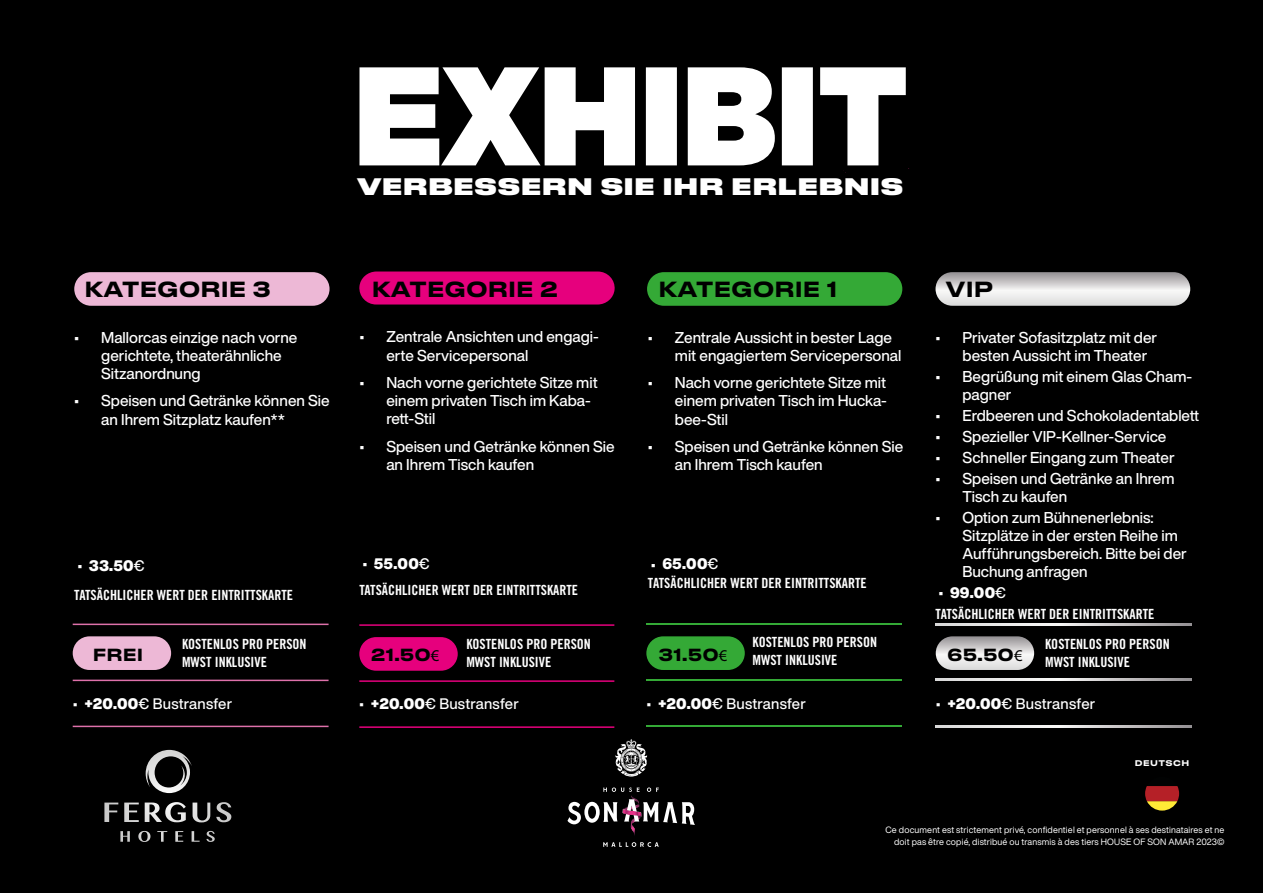
<style>
.page{position:relative;width:1263px;height:893px;background:#000}
.page>*{position:absolute;margin:0;border:0;box-sizing:border-box;transform-origin:0 0}
.t1{font:22.5px "Druk Text Wide Super";letter-spacing:.01em;color:#fff}
.t2{font:500 20.55px "Druk Text Wide";color:#000}
.t3{font:500 16.5px "Druk Text Wide";color:#000}
.t4{font:500 15.45px/18.3px "Helvetica Now Display";color:#fff}
.t5{font:500 15px "Helvetica Now Display";letter-spacing:.02em;color:#fff}
.t6{font:900 15px "Helvetica Now Display";letter-spacing:.02em;color:#fff}
.t7{font:13.95px/18.3px "Trade Gothic LT Std Bd Cn 20";color:#fff}
.t8{font:9px/12px "Helvetica Now Display";letter-spacing:.02em;color:#fff;text-align:right}
.t9{font:500 7.8px "Druk Text Wide";letter-spacing:.05em;color:#fff}
.s1{font-weight:500;font-size:15.45px}
.s2{font-weight:500}
.s3{font-weight:900}
.s4{font-family:"Myriad Pro";font-weight:400}
</style>
<div class="page">
<svg style="left:359px;top:67px;width:547px;height:98px;fill:#fff"></svg>
<svg style="left:567px;top:787px;width:128px;height:60px"></svg>
<svg style="left:615px;top:739px;width:32px;height:37px"></svg>
<svg style="left:146px;top:750px;width:85px;height:72px"></svg>
<div style="left:73px;top:636px;width:98px;height:34px;background:#edb8d6;border-radius:17px"></div>
<hr style="left:73px;top:726px;width:256px;height:1px;background:#de71aa">
<hr style="left:73px;top:624px;width:256px;height:1px;background:#de71aa">
<hr style="left:73px;top:680px;width:256px;height:1px;background:#de71aa">
<div style="left:359px;top:637px;width:99px;height:34px;background:#e6007d;border-radius:17px"></div>
<hr style="left:359px;top:726px;width:255px;height:2px;background:#e6007d">
<hr style="left:359px;top:624px;width:255px;height:2px;background:#e6007d">
<hr style="left:359px;top:680px;width:255px;height:2px;background:#e6007d">
<div style="left:646px;top:636px;width:99px;height:34px;background:#34a936;border-radius:17px"></div>
<hr style="left:646px;top:726px;width:256px;height:1px;background:#34a936">
<hr style="left:646px;top:624px;width:256px;height:1px;background:#34a936">
<hr style="left:646px;top:680px;width:256px;height:1px;background:#34a936">
<div style="left:647px;top:272px;width:255px;height:34px;background:#34a936;border-radius:17px"></div>
<svg style="left:936px;top:636px;width:98px;height:34px;background:#d3d2d2"></svg>
<svg style="left:936px;top:726px;width:255px;height:1px"></svg>
<svg style="left:936px;top:679px;width:255px;height:1px"></svg>
<svg style="left:936px;top:624px;width:255px;height:1px"></svg>
<svg style="left:935px;top:272px;width:255px;height:34px;background:#d2d1d1"></svg>
<div style="left:359px;top:272px;width:256px;height:33px;background:#e6007d"></div>
<div style="left:74px;top:272px;width:256px;height:34px;background:#edb8d6;border-radius:17px"></div>
<svg style="left:1145px;top:786px;width:34px;height:25px"></svg>
<h1 class="t1" style="left:357px;top:167px;width:548px">VERBESSERN SIE IHR ERLEBNIS</h1>
<h2 class="t2" style="left:84px;top:272px;width:188px">KATEGORIE 3</h2>
<p class="t4" style="left:101px;top:328px;width:198px;text-indent:-27px">• Mallorcas einzige nach vorne gerichtete, theaterähnliche<br>Sitzanordnung</p>
<p class="t4" style="left:101px;top:392px;width:230px;text-indent:-27px">• Speisen und Getränke können Sie an Ihrem Sitzplatz kaufen**</p>
<h2 class="t2" style="left:372px;top:272px;width:188px">KATEGORIE 2</h2>
<p class="t4" style="left:386px;top:328px;width:214px;text-indent:-27px">• Zentrale Ansichten und engagi&shy;erte Servicepersonal</p>
<p class="t4" style="left:386px;top:373px;width:213px;text-indent:-27px">• Nach vorne gerichtete Sitze mit einem privaten Tisch im Kaba&shy;rett-Stil</p>
<p class="t4" style="left:386px;top:437px;width:230px;text-indent:-27px">• Speisen und Getränke können Sie an Ihrem Tisch kaufen</p>
<p class="t6" style="left:77px;top:556px;width:69px"><span class="s1">•</span> 33.50<span class="s2">€</span></p>
<p class="t7" style="left:74px;top:586px;width:220px">TATSÄCHLICHER WERT DER EINTRITTSKARTE</p>
<p class="t6" style="left:362px;top:553px;width:69px"><span class="s1">•</span> 55.00<span class="s2">€</span></p>
<p class="t7" style="left:359px;top:580px;width:220px">TATSÄCHLICHER WERT DER EINTRITTSKARTE</p>
<h2 class="t2" style="left:658px;top:272px;width:180px">KATEGORIE 1</h2>
<p class="t4" style="left:675px;top:328px;width:228px;text-indent:-27px">• Zentrale Aussicht in bester Lage mit engagiertem Servicepersonal</p>
<p class="t4" style="left:675px;top:373px;width:214px;text-align:justify;text-indent:-27px">• Nach vorne gerichtete Sitze mit einem privaten Tisch im Hucka&shy;bee-Stil</p>
<p class="t4" style="left:675px;top:437px;width:230px;text-indent:-27px">• Speisen und Getränke können Sie an Ihrem Tisch kaufen</p>
<p class="t6" style="left:651px;top:554px;width:69px"><span class="s1">•</span> 65.00<span class="s2">€</span></p>
<p class="t7" style="left:648px;top:573px;width:220px">TATSÄCHLICHER WERT DER EINTRITTSKARTE</p>
<h2 class="t2" style="left:946px;top:272px;width:49px">VIP</h2>
<p class="t4" style="left:962px;top:328px;width:196px;text-indent:-27px">• Privater Sofasitzplatz mit der besten Aussicht im Theater</p>
<p class="t4" style="left:962px;top:367px;width:231px;text-indent:-27px">• Begrüßung mit einem Glas Cham&shy;pagner</p>
<p class="t4" style="left:935px;top:406px;width:265px">• Erdbeeren und Schokoladentablett</p>
<p class="t4" style="left:935px;top:427px;width:232px">• Spezieller VIP-Kellner-Service</p>
<p class="t4" style="left:935px;top:448px;width:241px">• Schneller Eingang zum Theater</p>
<p class="t4" style="left:962px;top:469px;width:214px;text-indent:-27px">• Speisen und Getränke an Ihrem<br>Tisch zu kaufen</p>
<p class="t4" style="left:962px;top:508px;width:226px;text-indent:-27px">• Option zum Bühnenerlebnis:<br>Sitzplätze in der ersten Reihe im<br>Aufführungsbereich. Bitte bei der<br>Buchung anfragen</p>
<p class="t6" style="left:939px;top:582px;width:69px"><span class="s1">•</span> 99.00<span class="s2">€</span></p>
<p class="t7" style="left:935px;top:604px;width:220px">TATSÄCHLICHER WERT DER EINTRITTSKARTE</p>
<p class="t7" style="left:182px;top:634px;width:126px">KOSTENLOS PRO PERSON</p>
<p class="t3" style="left:93px;top:640px;width:52px">FREI</p>
<p class="t7" style="left:182px;top:652px;width:86px">MWST INKLUSIVE</p>
<p class="t5" style="left:73px;top:693px;width:161px">• <span class="s3">+20.00</span>€ Bustransfer</p>
<p class="t3" style="left:371px;top:640px;width:70px">21.50<span class="s4">€</span></p>
<p class="t7" style="left:466px;top:634px;width:126px">KOSTENLOS PRO PERSON<br>MWST INKLUSIVE</p>
<p class="t5" style="left:359px;top:694px;width:161px">• <span class="s3">+20.00</span>€ Bustransfer</p>
<p class="t3" style="left:659px;top:640px;width:70px">31.50<span class="s4">€</span></p>
<p class="t7" style="left:752px;top:633px;width:126px">KOSTENLOS PRO PERSON<br>MWST INKLUSIVE</p>
<p class="t5" style="left:646px;top:693px;width:161px">• <span class="s3">+20.00</span>€ Bustransfer</p>
<p class="t7" style="left:1045px;top:634px;width:126px">KOSTENLOS PRO PERSON</p>
<p class="t3" style="left:947px;top:640px;width:77px">65.50<span class="s4">€</span></p>
<p class="t7" style="left:1045px;top:652px;width:86px">MWST INKLUSIVE</p>
<p class="t5" style="left:936px;top:693px;width:161px">• <span class="s3">+20.00</span>€ Bustransfer</p>
<p class="t9" style="left:1135px;top:757px;width:56px">DEUTSCH</p>
<p class="t8" style="left:885px;top:824px;width:341px">Ce document est strictement privé, confidentiel et personnel à ses destinataires et ne doit pas être copié, distribué ou transmis à des tiers HOUSE OF SON AMAR 2023©</p>
</div>
